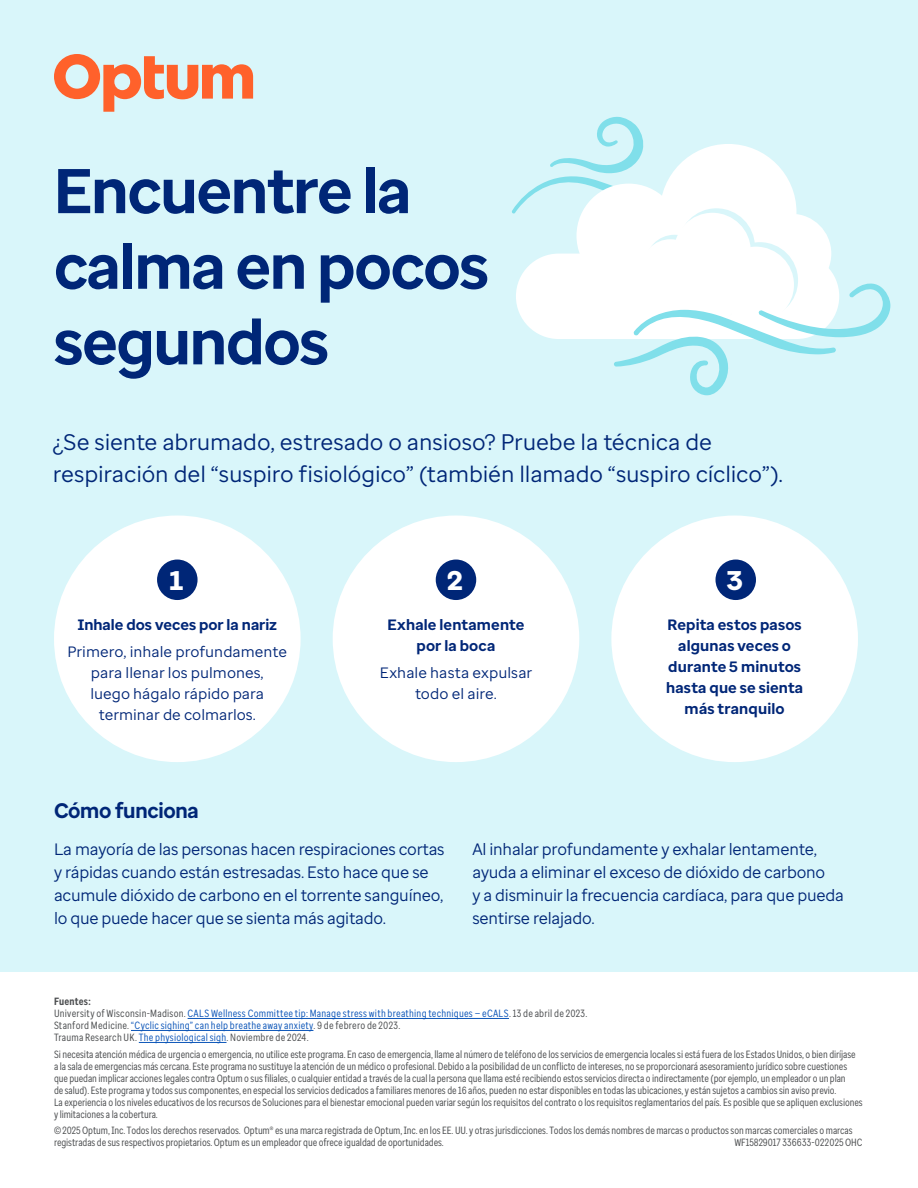
<style>
.page{position:relative;width:918px;height:1188px;background:#fff}
.page>*{position:absolute;margin:0;border:0;box-sizing:border-box;transform-origin:0 0}
.Headline{font:700 63px/75.6px "Enterprise Sans";letter-spacing:-.02em;color:#002677}
.Body{font:800 27px "Optum Sans";color:#fff}
.Intro{font:22.5px/31.5px "Enterprise Sans";letter-spacing:-.005em;color:#002677}
.Subhead{font:700 21px "Enterprise Sans";letter-spacing:-.015em;color:#002677}
.Body-2{font:16.5px/23.1px "Enterprise Sans";letter-spacing:-.015em;color:#002677}
.Body-3{font:700 15px/21px "Enterprise Sans";letter-spacing:.01em;color:#002677;text-align:center}
.Body-4{font:15px/21px "Enterprise Sans";color:#002677;text-align:center}
.Legal{font:10.5px/12px "Enterprise Sans Cond";letter-spacing:-.01em;color:#4b4d4f}
.Legal-2{font:10.5px "Enterprise Sans Cond";letter-spacing:.02em;color:#0c55b8}
.Legal-3{font:10.5px "Enterprise Sans Cond";letter-spacing:.02em;color:#4b4d4f}
.Legal-4{font:700 10.5px "Enterprise Sans Cond";letter-spacing:.02em;color:#4b4d4f}
.s1{color:#4b4d4f}
.s2{color:#0c55b8}
</style>
<div class="page">
<div style="left:0;top:0;width:918px;height:972px;background:#d9f6fa"></div>
<svg style="left:512px;top:117px;width:232px;height:107px"></svg>
<div style="left:752px;top:214px;width:79px;height:79px;background:#fff;border-radius:50%"></div>
<div style="left:660px;top:144px;width:137px;height:136px;background:#fff;border-radius:50%"></div>
<div style="left:577px;top:184px;width:104px;height:104px;background:#fff;border-radius:50%"></div>
<div style="left:516px;top:254px;width:323px;height:85px;background:#fff;border-radius:43px"></div>
<div style="left:722px;top:242px;width:76px;height:77px;background:#d9f6fa;border-radius:50%"></div>
<div style="left:678px;top:208px;width:77px;height:77px;background:#d9f6fa;border-radius:50%"></div>
<div style="left:718px;top:247px;width:76px;height:76px;background:#fff;border-radius:50%"></div>
<div style="left:674px;top:213px;width:77px;height:77px;background:#fff;border-radius:50%"></div>
<svg style="left:614px;top:283px;width:277px;height:112px"></svg>
<div style="left:54px;top:516px;width:247px;height:246px;background:#fff;border-radius:50%"></div>
<div style="left:333px;top:516px;width:246px;height:246px;background:#fff;border-radius:50%"></div>
<div style="left:611px;top:516px;width:247px;height:246px;background:#fff;border-radius:50%"></div>
<div style="left:157px;top:560px;width:41px;height:40px;background:#002677;border-radius:50%"></div>
<div style="left:436px;top:560px;width:40px;height:40px;background:#002677;border-radius:50%"></div>
<div style="left:716px;top:560px;width:40px;height:40px;background:#002677;border-radius:50%"></div>
<hr style="left:188px;top:1018px;width:321px;height:1px;background:#0c55b8">
<hr style="left:131px;top:1030px;width:182px;height:1px;background:#0c55b8">
<hr style="left:139px;top:1042px;width:88px;height:1px;background:#0c55b8">
<svg style="left:54px;top:54px;width:199px;height:58px"></svg>
<p class="Headline" style="left:54px;top:153px;width:437px">Encuentre la calma en pocos segundos</p>
<p class="Intro" style="left:53px;top:426px;width:732px">¿Se siente abrumado, estresado o ansioso? Pruebe la técnica de respiración del “suspiro fisiológico” (también llamado “suspiro cíclico”).</p>
<p class="Body" style="left:170px;top:563px;width:15px">1</p>
<p class="Body" style="left:448px;top:563px;width:17px">2</p>
<p class="Body" style="left:727px;top:563px;width:17px">3</p>
<p class="Body-3" style="left:78px;top:614px;width:200px">Inhale dos veces por la nariz</p>
<p class="Body-4" style="left:67px;top:641px;width:221px">Primero, inhale profundamente para llenar los pulmones,<br>luego hágalo rápido para terminar de colmarlos.</p>
<p class="Body-3" style="left:387px;top:614px;width:139px">Exhale lentamente por la boca</p>
<p class="Body-4" style="left:380px;top:662px;width:154px">Exhale hasta expulsar todo el aire.</p>
<p class="Body-3" style="left:666px;top:614px;width:139px">Repita estos pasos algunas veces o durante 5 minutos hasta que se sienta más tranquilo</p>
<p class="Subhead" style="left:54px;top:797px;width:146px">Cómo funciona</p>
<p class="Body-2" style="left:54px;top:837px;width:392px">La mayoría de las personas hacen respiraciones cortas y rápidas cuando están estresadas. Esto hace que se acumule dióxido de carbono en el torrente sanguíneo, lo que puede hacer que se sienta más agitado.</p>
<p class="Body-2" style="left:472px;top:837px;width:373px">Al inhalar profundamente y exhalar lentamente, ayuda a eliminar el exceso de dióxido de carbono<br>y a disminuir la frecuencia cardíaca, para que pueda sentirse relajado.</p>
<p class="Legal-4" style="left:54px;top:995px;width:38px">Fuentes:</p>
<p class="Legal-2" style="left:54px;top:1007px;width:535px"><span class="s1">University of Wisconsin-Madison.</span> CALS Wellness Committee tip: Manage stress with breathing techniques — eCALS<span class="s1">. 13 de abril de 2023.</span></p>
<p class="Legal-2" style="left:54px;top:1019px;width:348px"><span class="s1">Stanford Medicine.</span> “Cyclic sighing” can help breathe away anxiety<span class="s1">. 9 de febrero de 2023.</span></p>
<p class="Legal-3" style="left:54px;top:1031px;width:256px">Trauma Research UK. <span class="s2">The physiological sigh</span>. Noviembre de 2024.</p>
<p class="Legal" style="left:54px;top:1048px;width:810px">Si necesita atención médica de urgencia o emergencia, no utilice este programa. En caso de emergencia, llame al número de teléfono de los servicios de emergencia locales si está fuera de los Estados Unidos, o bien diríjase a la sala de emergencias más cercana. Este programa no sustituye la atención de un médico o profesional. Debido a la posibilidad de un conflicto de intereses, no se proporcionará asesoramiento jurídico sobre cuestiones que puedan implicar acciones legales contra Optum o sus filiales, o cualquier entidad a través de la cual la persona que llama esté recibiendo estos servicios directa o indirectamente (por ejemplo, un empleador o un plan<br>de salud). Este programa y todos sus componentes, en especial los servicios dedicados a familiares menores de 16 años, pueden no estar disponibles en todas las ubicaciones, y están sujetos a cambios sin aviso previo.<br>La experiencia o los niveles educativos de los recursos de Soluciones para el bienestar emocional pueden variar según los requisitos del contrato o los requisitos reglamentarios del país. Es posible que se apliquen exclusiones y limitaciones a la cobertura.</p>
<p class="Legal" style="left:54px;top:1124px;width:800px">© 2025 Optum, Inc. Todos los derechos reservados. Optum® es una marca registrada de Optum, Inc. en los EE. UU. y otras jurisdicciones. Todos los demás nombres de marcas o productos son marcas comerciales o marcas registradas de sus respectivos propietarios. Optum es un empleador que ofrece igualdad de oportunidades.</p>
<p class="Legal" style="left:734px;top:1136px;width:130px">WF15829017 336633-022025 OHC</p>
</div>
